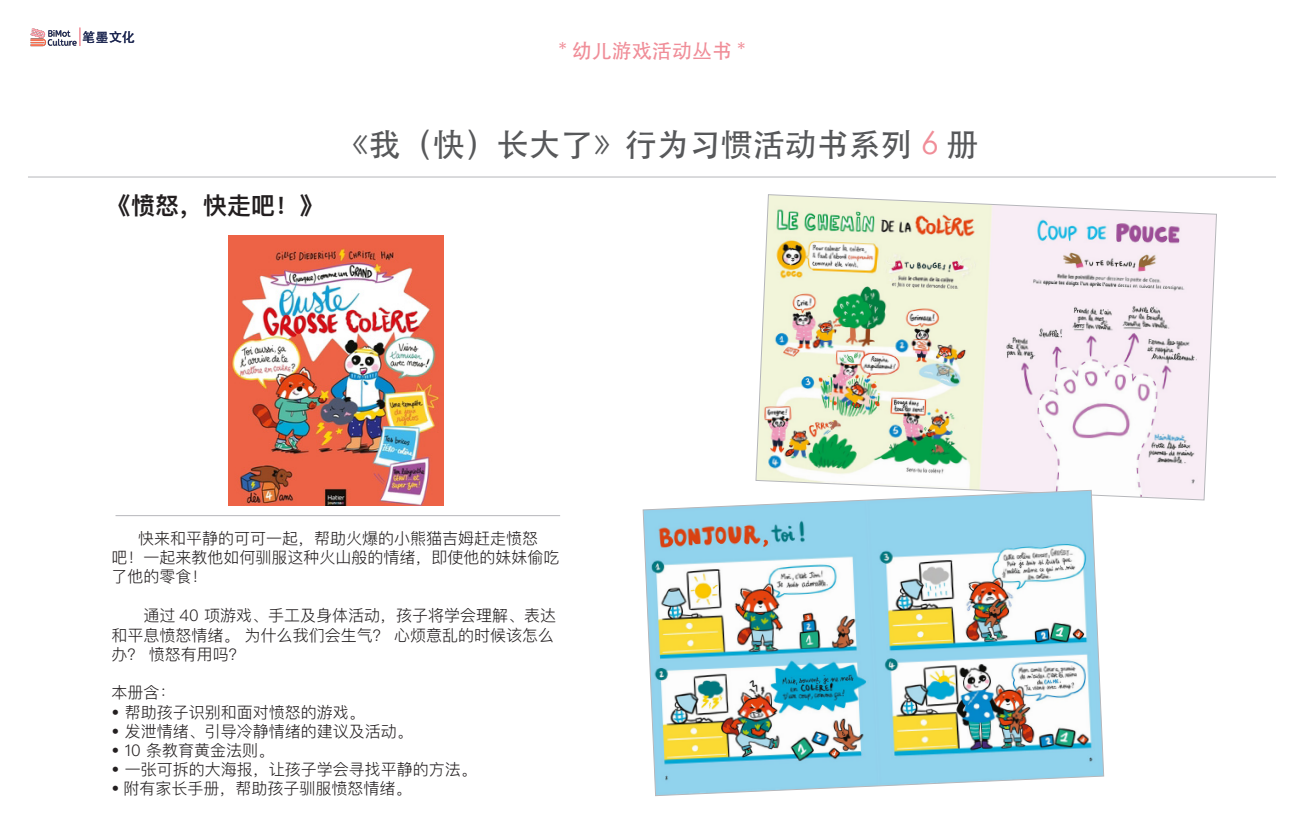
<style>
.page{position:relative;width:1304px;height:840px;background:#fff}
.page>*{position:absolute;margin:0;border:0;box-sizing:border-box;transform-origin:0 0}
.t1{font:32px "ST Heiti";color:#57585a}
.图书简介{font:600 24px "Ping Fang SC";color:#231f20}
.t2{font:20px "ST Heiti";color:#f08d98}
.图书基本信息{font:300 16px/19.2px "Ping Fang SC";color:#231f20}
.t3{font:13.2px "ST Heiti";color:#1c2650}
.s1{color:#f08d98}
</style>
<div class="page">
<img style="left:30px;top:28px;width:47px;height:18px">
<hr style="left:28px;top:176px;width:1248px;height:1px;background:#b6b7bb">
<svg style="left:80px;top:28px;width:1px;height:18px"></svg>
<hr style="left:116px;top:515px;width:444px;height:1px;background:#b6b7bb">
<img style="left:228px;top:235px;width:216px;height:270px">
<svg style="left:755px;top:194px;width:462px;height:306px"></svg>
<img style="left:643px;top:489px;width:461px;height:306px">
<p class="t3" style="left:82px;top:30px;width:54px">笔墨文化</p>
<p class="图书简介" style="left:107px;top:191px;width:217px">《愤怒，快走吧！》</p>
<p class="t2" style="left:558px;top:41px;width:188px">* 幼儿游戏活动丛书 *</p>
<p class="t1" style="left:337px;top:128px;width:643px">《我（快）长大了》行为习惯活动书系列 <span class="s1">6</span> 册</p>
<p class="图书基本信息" style="left:112px;top:528px;width:449px;text-indent:27px">快来和平静的可可一起，帮助火爆的小熊猫吉姆赶走愤怒<br>吧！一起来教他如何驯服这种火山般的情绪，即使他的妹妹偷吃了他的零食！</p>
<p class="图书基本信息" style="left:112px;top:604px;width:446px;text-align:justify;text-indent:32px">通过 40 项游戏、手工及身体活动，孩子将学会理解、表达和平息愤怒情绪。 为什么我们会生气？ 心烦意乱的时候该怎么办？ 愤怒有用吗？</p>
<p class="图书基本信息" style="left:112px;top:682px;width:65px">本册含：</p>
<p class="图书基本信息" style="left:112px;top:701px;width:255px">• 帮助孩子识别和面对愤怒的游戏。</p>
<p class="图书基本信息" style="left:112px;top:720px;width:303px">• 发泄情绪、引导冷静情绪的建议及活动。</p>
<p class="图书基本信息" style="left:112px;top:740px;width:164px">• 10 条教育黄金法则。</p>
<p class="图书基本信息" style="left:112px;top:759px;width:367px">• 一张可拆的大海报，让孩子学会寻找平静的方法。</p>
<p class="图书基本信息" style="left:112px;top:778px;width:301px">• 附有家长手册，帮助孩子驯服愤怒情绪。</p>
</div>
